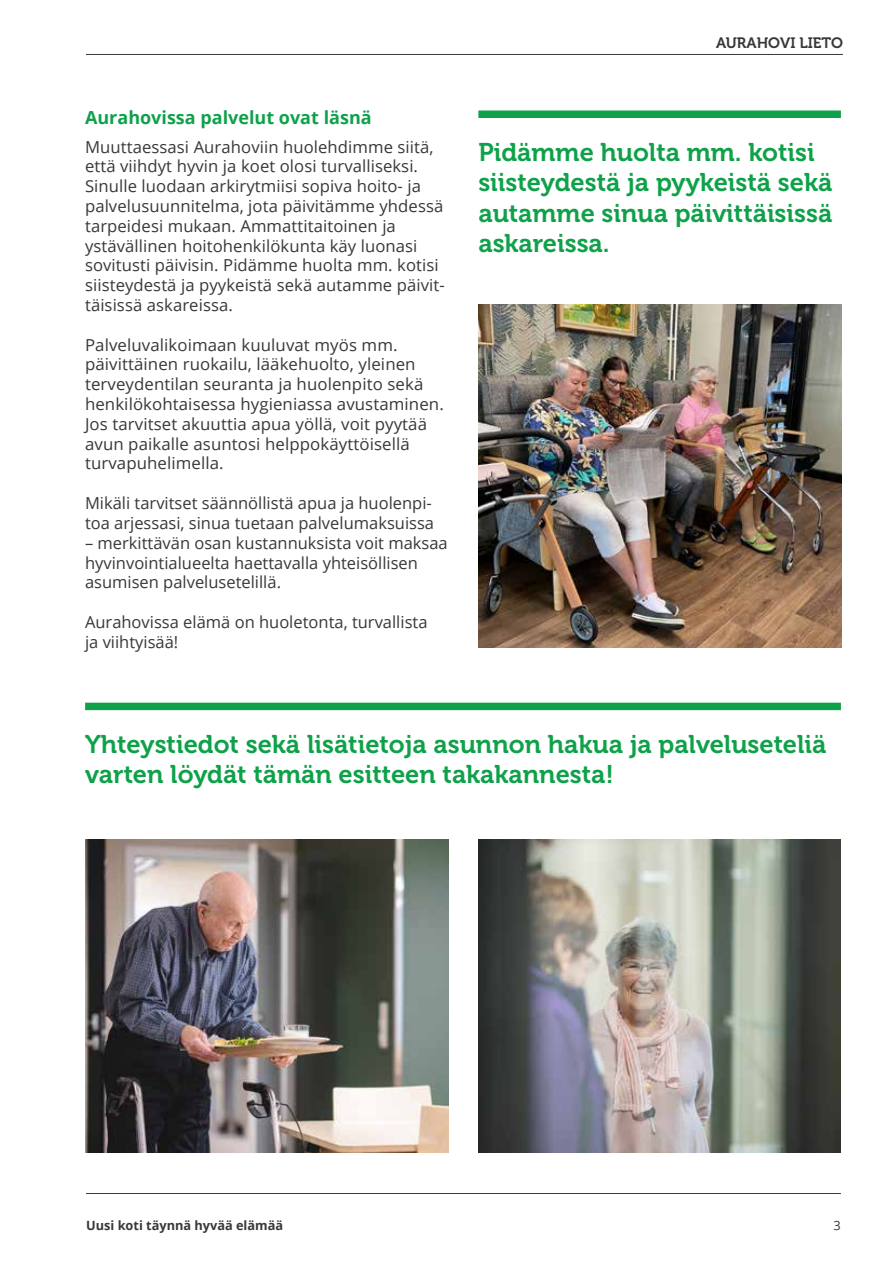
<style>
.page{position:relative;width:893px;height:1263px;background:#fff}
.page>*{position:absolute;margin:0;border:0;box-sizing:border-box;transform-origin:0 0}
.t1{font:25.5px/30.6px "Museo 700";color:#0fa14a}
.t2{font:700 18px "Open Sans";color:#0fa14a}
.t3{font:16.5px/19.8px "Open Sans";letter-spacing:.005em;color:#383838}
.t4{font:15px "Museo 700";color:#383838}
.t5{font:700 12.75px "Open Sans";color:#383838}
.t6{font:12.75px "Open Sans";color:#383838}
</style>
<div class="page">
<hr style="left:86px;top:1193px;width:755px;height:1px;background:#383838">
<img style="left:478px;top:840px;width:363px;height:313px">
<hr style="left:86px;top:54px;width:757px;height:1px;background:#383838">
<div style="left:85px;top:703px;width:756px;height:7px;background:#0fa14a"></div>
<img style="left:85px;top:840px;width:364px;height:313px">
<div style="left:478px;top:110px;width:363px;height:8px;background:#0fa14a"></div>
<img style="left:478px;top:305px;width:364px;height:343px">
<p class="t2" style="left:85px;top:105px;width:288px">Aurahovissa palvelut ovat läsnä</p>
<p class="t3" style="left:85px;top:136px;width:361px">Muuttaessasi Aurahoviin huolehdimme siitä, että viihdyt hyvin ja koet olosi turvalliseksi.<br>Sinulle luodaan arkirytmiisi sopiva hoito- ja palvelusuunnitelma, jota päivitämme yhdessä tarpeidesi mukaan. Ammattitaitoinen ja ystävällinen hoitohenkilökunta käy luonasi sovitusti päivisin. Pidämme huolta mm. kotisi siisteydestä ja pyykeistä sekä autamme päivit&shy;täisissä askareissa.</p>
<p class="t3" style="left:85px;top:334px;width:360px">Palveluvalikoimaan kuuluvat myös mm. päivittäinen ruokailu, lääkehuolto, yleinen terveydentilan seuranta ja huolenpito sekä henkilökohtaisessa hygieniassa avustaminen.<br>Jos tarvitset akuuttia apua yöllä, voit pyytää avun paikalle asuntosi helppokäyttöisellä turvapuhelimella.</p>
<p class="t3" style="left:85px;top:493px;width:351px">Mikäli tarvitset säännöllistä apua ja huolenpi&shy;toa arjessasi, sinua tuetaan palvelumaksuissa</p>
<p class="t3" style="left:85px;top:532px;width:364px">– merkittävän osan kustannuksista voit maksaa hyvinvointialueelta haettavalla yhteisöllisen asumisen palvelusetelillä.</p>
<p class="t3" style="left:85px;top:612px;width:344px">Aurahovissa elämä on huoletonta, turvallista ja viihtyisää!</p>
<p class="t4" style="left:716px;top:35px;width:128px">AURAHOVI LIETO</p>
<h1 class="t1" style="left:478px;top:137px;width:355px">Pidämme huolta mm. kotisi siisteydestä ja pyykeistä sekä autamme sinua päivittäisissä askareissa.</h1>
<h1 class="t1" style="left:85px;top:729px;width:743px">Yhteystiedot sekä lisätietoja asunnon hakua ja palveluseteliä varten löydät tämän esitteen takakannesta!</h1>
<p class="t5" style="left:86px;top:1216px;width:199px">Uusi koti täynnä hyvää elämää</p>
<p class="t6" style="left:834px;top:1217px;width:9px">3</p>
</div>
